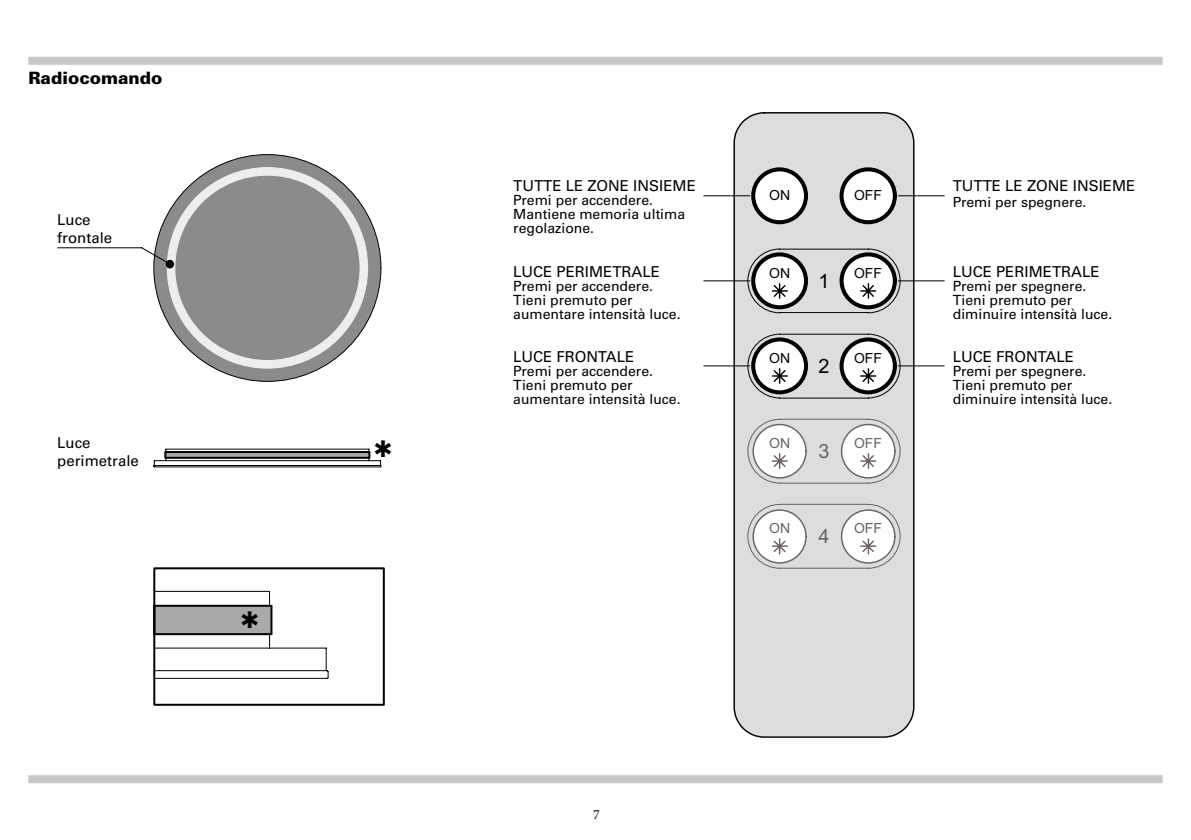
<style>
.page{position:relative;width:1191px;height:840px;background:#fff}
.page>*{position:absolute;margin:0;border:0;box-sizing:border-box;transform-origin:0 0}
.t1{font:19.6px "Arial";color:#010202}
.t2{font:19.6px "Arial";color:#676461}
.t3{font:900 17px "Univers LT Std";color:#000}
.t4{font:15px/18px "Univers LT Std";color:#000}
.t5{font:14px/14px "Univers LT Std";color:#000}
.t6{font:14px "Arial";color:#010202}
.t7{font:14px "Arial";color:#676461}
.t8{font:14px "Minion Pro";color:#000}
</style>
<div class="page">
<div style="left:28px;top:57px;width:1134px;height:8px;background:#c6c7c8"></div>
<div style="left:28px;top:774px;width:1134px;height:8px;background:#c6c7c8"></div>
<div style="left:732px;top:112px;width:183px;height:625px;background:#ddd"></div>
<svg style="left:751px;top:167px;width:57px;height:57px"></svg>
<svg style="left:839px;top:167px;width:58px;height:57px"></svg>
<svg style="left:747px;top:248px;width:153px;height:150px"></svg>
<svg style="left:747px;top:418px;width:153px;height:150px"></svg>
<hr style="left:703px;top:195px;width:47px;height:1px;background:#010202">
<hr style="left:898px;top:195px;width:46px;height:1px;background:#010202">
<hr style="left:703px;top:280px;width:47px;height:1px;background:#010202">
<hr style="left:898px;top:280px;width:46px;height:1px;background:#010202">
<hr style="left:703px;top:365px;width:47px;height:1px;background:#010202">
<hr style="left:898px;top:365px;width:46px;height:1px;background:#010202">
<div style="left:154px;top:154px;width:227px;height:227px;background:#8b8b8b;border:1px solid #010202;border-radius:50%"></div>
<svg style="left:166px;top:166px;width:203px;height:203px"></svg>
<div style="left:166px;top:260px;width:8px;height:8px;background:#010202;border:1px solid #010202;border-radius:50%"></div>
<svg style="left:57px;top:246px;width:114px;height:19px"></svg>
<svg style="left:153px;top:448px;width:229px;height:19px"></svg>
<svg style="left:153px;top:567px;width:232px;height:138px"></svg>
<p class="t3" style="left:28px;top:68px;width:136px">Radiocomando</p>
<p class="t4" style="left:57px;top:211px;width:57px">Luce frontale</p>
<p class="t4" style="left:57px;top:433px;width:83px">Luce perimetrale</p>
<p class="t4" style="left:513px;top:177px;width:184px">TUTTE LE ZONE INSIEME</p>
<p class="t5" style="left:513px;top:193px;width:173px">Premi per accendere.<br>Mantiene memoria ultima regolazione.</p>
<p class="t4" style="left:513px;top:262px;width:148px">LUCE PERIMETRALE</p>
<p class="t5" style="left:513px;top:278px;width:169px">Premi per accendere.<br>Tieni premuto per aumentare intensità luce.</p>
<p class="t4" style="left:513px;top:347px;width:123px">LUCE FRONTALE</p>
<p class="t5" style="left:513px;top:363px;width:169px">Premi per accendere.<br>Tieni premuto per aumentare intensità luce.</p>
<p class="t6" style="left:769px;top:185px;width:23px">ON</p>
<p class="t6" style="left:854px;top:185px;width:29px">OFF</p>
<p class="t6" style="left:769px;top:263px;width:23px">ON</p>
<p class="t6" style="left:854px;top:263px;width:29px">OFF</p>
<h1 class="t1" style="left:818px;top:267px;width:13px">1</h1>
<p class="t6" style="left:769px;top:348px;width:23px">ON</p>
<p class="t6" style="left:854px;top:348px;width:29px">OFF</p>
<h1 class="t1" style="left:818px;top:352px;width:13px">2</h1>
<p class="t7" style="left:769px;top:433px;width:23px">ON</p>
<p class="t7" style="left:854px;top:433px;width:29px">OFF</p>
<h1 class="t2" style="left:818px;top:437px;width:13px">3</h1>
<p class="t7" style="left:769px;top:518px;width:23px">ON</p>
<p class="t7" style="left:854px;top:518px;width:29px">OFF</p>
<h1 class="t2" style="left:818px;top:522px;width:13px">4</h1>
<p class="t4" style="left:952px;top:177px;width:184px">TUTTE LE ZONE INSIEME</p>
<p class="t5" style="left:952px;top:195px;width:135px">Premi per spegnere.</p>
<p class="t4" style="left:952px;top:262px;width:148px">LUCE PERIMETRALE</p>
<p class="t5" style="left:952px;top:278px;width:161px">Premi per spegnere.<br>Tieni premuto per diminuire intensità luce.</p>
<p class="t4" style="left:952px;top:347px;width:123px">LUCE FRONTALE</p>
<p class="t5" style="left:952px;top:363px;width:161px">Premi per spegnere.<br>Tieni premuto per diminuire intensità luce.</p>
<p class="t8" style="left:593px;top:804px;width:8px">7</p>
</div>
